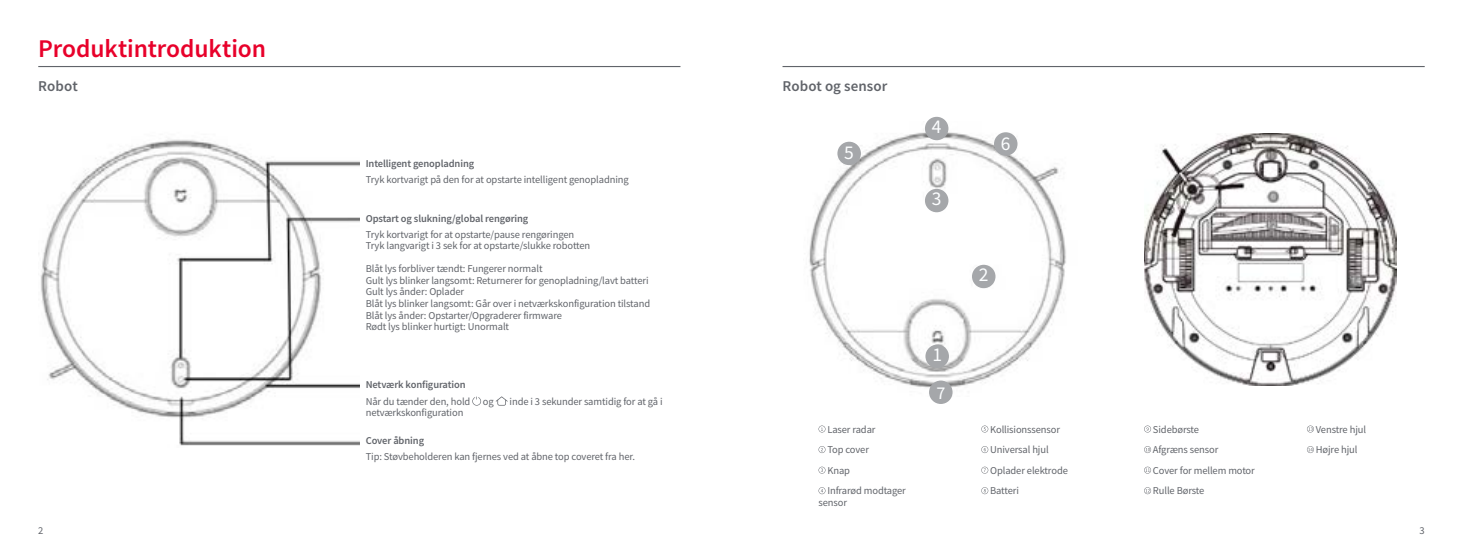
<style>
.page{position:relative;width:1463px;height:553px;background:#fff}
.page>*{position:absolute;margin:0;border:0;box-sizing:border-box;transform-origin:0 0}
.t1{font:600 25.5px "Source Sans Pro";letter-spacing:-.005em;color:#e8002a}
.t2{font:19.5px "Source Sans Pro";color:#fcfeff}
.t3{font:18px "Source Sans Pro";color:#fcfeff}
.t4{font:600 15px "Source Sans Pro";letter-spacing:.005em;color:#61646a}
.t5{font:10.5px/20.5px "Source Sans Pro";letter-spacing:-.01em;color:#61646a}
.t6{font:600 10.5px "Source Sans Pro";letter-spacing:-.01em;color:#61646a}
</style>
<div class="page">
<hr style="left:38px;top:66px;width:642px;height:1px;background:#61646a">
<hr style="left:782px;top:66px;width:642px;height:1px;background:#61646a">
<img style="left:40px;top:139px;width:319px;height:307px">
<svg style="left:472px;top:396px;width:9px;height:9px"></svg>
<svg style="left:496px;top:396px;width:12px;height:9px"></svg>
<img style="left:809px;top:122px;width:257px;height:274px">
<img style="left:1144px;top:134px;width:252px;height:251px">
<svg style="left:818px;top:425px;width:7px;height:7px"></svg>
<svg style="left:818px;top:446px;width:7px;height:7px"></svg>
<svg style="left:818px;top:466px;width:7px;height:7px"></svg>
<svg style="left:818px;top:487px;width:7px;height:7px"></svg>
<svg style="left:981px;top:425px;width:7px;height:7px"></svg>
<svg style="left:981px;top:446px;width:7px;height:7px"></svg>
<svg style="left:981px;top:466px;width:7px;height:7px"></svg>
<svg style="left:981px;top:487px;width:7px;height:7px"></svg>
<svg style="left:1144px;top:425px;width:7px;height:7px"></svg>
<svg style="left:1144px;top:446px;width:7px;height:7px"></svg>
<svg style="left:1144px;top:466px;width:7px;height:7px"></svg>
<svg style="left:1144px;top:487px;width:7px;height:7px"></svg>
<svg style="left:1307px;top:425px;width:7px;height:7px"></svg>
<svg style="left:1307px;top:446px;width:7px;height:7px"></svg>
<div style="left:973px;top:265px;width:22px;height:22px;background:#a5a7aa;border-radius:50%"></div>
<div style="left:972px;top:265px;width:23px;height:23px;border:2px solid #a5a7aa;border-radius:50%"></div>
<div style="left:995px;top:133px;width:22px;height:22px;background:#a5a7aa;border-radius:50%"></div>
<div style="left:994px;top:132px;width:23px;height:24px;border:2px solid #a5a7aa;border-radius:50%"></div>
<div style="left:925px;top:190px;width:22px;height:21px;background:#a5a7aa;border-radius:50%"></div>
<div style="left:925px;top:189px;width:23px;height:23px;border:2px solid #a5a7aa;border-radius:50%"></div>
<div style="left:838px;top:142px;width:22px;height:22px;background:#a5a7aa;border-radius:50%"></div>
<div style="left:837px;top:142px;width:24px;height:23px;border:2px solid #a5a7aa;border-radius:50%"></div>
<div style="left:925px;top:118px;width:22px;height:21px;background:#a5a7aa;border-radius:50%"></div>
<div style="left:925px;top:117px;width:23px;height:23px;border:2px solid #a5a7aa;border-radius:50%"></div>
<div style="left:926px;top:345px;width:22px;height:22px;background:#a5a7aa;border-radius:50%"></div>
<div style="left:925px;top:344px;width:24px;height:24px;border:2px solid #a5a7aa;border-radius:50%"></div>
<div style="left:930px;top:381px;width:22px;height:22px;background:#a5a7aa;border-radius:50%"></div>
<div style="left:929px;top:380px;width:23px;height:24px;border:2px solid #a5a7aa;border-radius:50%"></div>
<h1 class="t1" style="left:38px;top:32px;width:229px">Produktintroduktion</h1>
<h3 class="t4" style="left:38px;top:76px;width:41px">Robot</h3>
<p class="t6" style="left:366px;top:156px;width:110px">Intelligent genopladning</p>
<p class="t5" style="left:366px;top:169px;width:265px">Tryk kortvarigt på den for at opstarte intelligent genopladning</p>
<p class="t6" style="left:366px;top:211px;width:164px">Opstart og slukning/global rengøring</p>
<p class="t5" style="left:366px;top:228px;width:226px;line-height:11.6px">Tryk kortvarigt for at opstarte/pause rengøringen<br>Tryk langvarigt i 3 sek for at opstarte/slukke robotten</p>
<p class="t5" style="left:366px;top:263px;width:286px;line-height:11.6px">Blåt lys forbliver tændt: Fungerer normalt<br>Gult lys blinker langsomt: Returnerer for genopladning/lavt batteri Gult lys ånder: Oplader<br>Blåt lys blinker langsomt: Går over i netværkskonfiguration tilstand Blåt lys ånder: Opstarter/Opgraderer firmware<br>Rødt lys blinker hurtigt: Unormalt</p>
<p class="t6" style="left:366px;top:378px;width:101px">Netværk konfiguration</p>
<p class="t5" style="left:366px;top:391px;width:130px">Når du tænder den, hold og</p>
<p class="t5" style="left:509px;top:391px;width:155px">inde i 3 sekunder samtidig for at gå i</p>
<p class="t5" style="left:366px;top:402px;width:99px">netværkskonfiguration</p>
<p class="t6" style="left:366px;top:434px;width:60px">Cover åbning</p>
<p class="t5" style="left:366px;top:446px;width:271px">Tip: Støvbeholderen kan fjernes ved at åbne top coveret fra her.</p>
<h3 class="t4" style="left:782px;top:76px;width:106px">Robot og sensor</h3>
<h2 class="t2" style="left:844px;top:140px;width:11px">5</h2>
<h2 class="t2" style="left:932px;top:114px;width:11px">4</h2>
<h2 class="t2" style="left:932px;top:186px;width:11px">3</h2>
<p class="t5" style="left:827px;top:419px;width:80px">Laser radar<br>Top cover<br>Knap<br>Infrarød modtager</p>
<p class="t5" style="left:818px;top:492px;width:30px">sensor</p>
<h2 class="t2" style="left:932px;top:342px;width:11px">1</h2>
<h3 class="t3" style="left:936px;top:381px;width:10px">7</h3>
<h2 class="t2" style="left:1001px;top:131px;width:11px">6</h2>
<h2 class="t2" style="left:979px;top:262px;width:11px">2</h2>
<p class="t5" style="left:990px;top:419px;width:79px">Kollisionssensor<br>Universal hjul<br>Oplader elektrode<br>Batteri</p>
<p class="t5" style="left:1153px;top:419px;width:103px">Sidebørste<br>Afgræns sensor<br>Cover for mellem motor<br>Rulle Børste</p>
<p class="t5" style="left:1315px;top:419px;width:52px">Venstre hjul<br>Højre hjul</p>
<p class="t5" style="left:38px;top:520px;width:7px">2</p>
<p class="t5" style="left:1419px;top:520px;width:7px">3</p>
</div>
